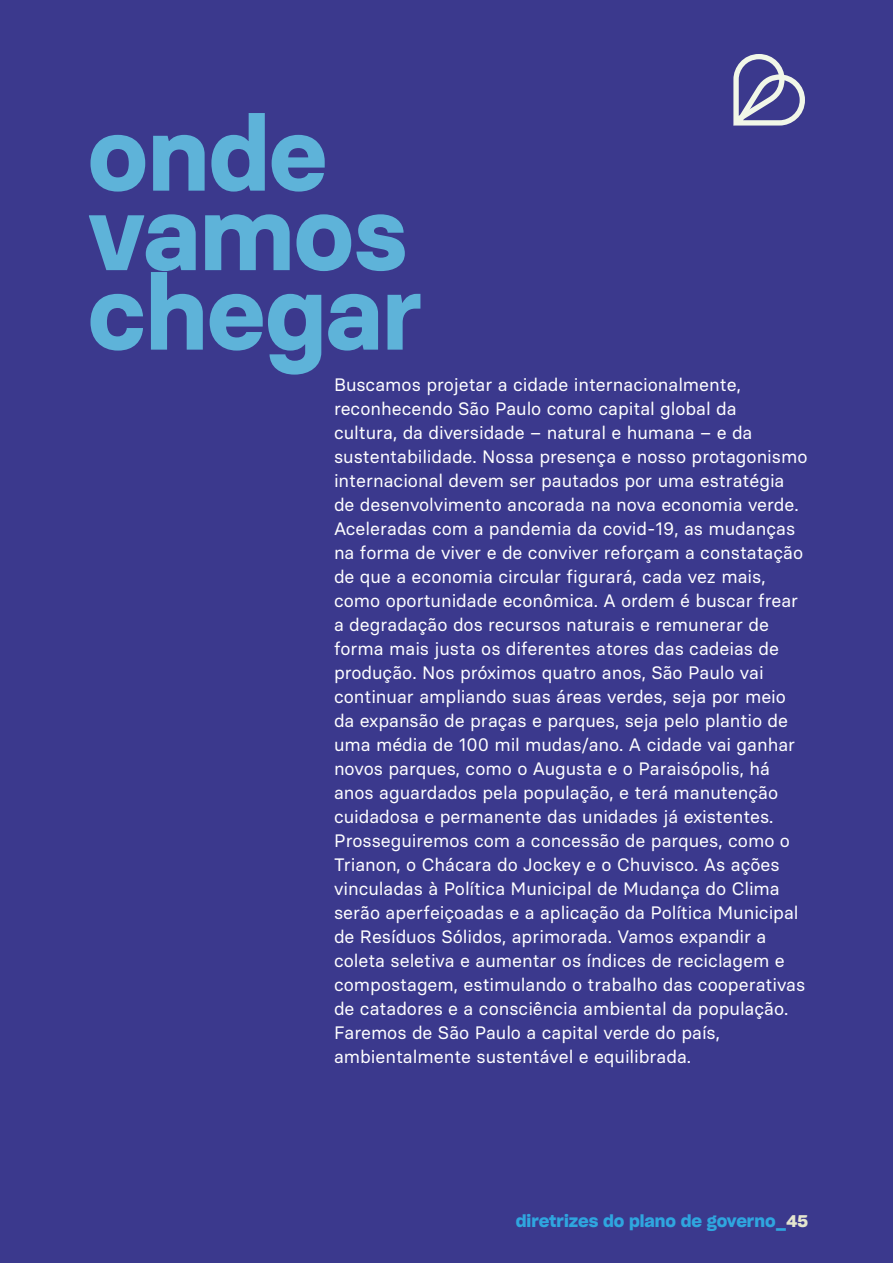
<style>
.page{position:relative;width:893px;height:1263px;background:#3b398d}
.page>*{position:absolute;margin:0;border:0;box-sizing:border-box;transform-origin:0 0}
.t1{font:700 104.85px/79.5px "Basier Square";color:#5eb3d9}
.t2{font:18px/24px "Basier Square";color:#fff}
.t3{font:16.5px "Sharp Grotesk Semi Bold 20";color:#2fa6df}
.s1{color:#e5e6cf}
</style>
<div class="page">
<svg style="left:733px;top:54px;width:72px;height:72px"></svg>
<h1 class="t1" style="left:88px;top:113px;width:337px">onde vamos chegar</h1>
<p class="t2" style="left:334px;top:372px;width:475px">Buscamos projetar a cidade internacionalmente, reconhecendo São Paulo como capital global da<br>cultura, da diversidade – natural e humana – e da sustentabilidade. Nossa presença e nosso protagonismo internacional devem ser pautados por uma estratégia de desenvolvimento ancorada na nova economia verde.<br>Aceleradas com a pandemia da covid-19, as mudanças na forma de viver e de conviver reforçam a constatação de que a economia circular figurará, cada vez mais, como oportunidade econômica. A ordem é buscar frear a degradação dos recursos naturais e remunerar de forma mais justa os diferentes atores das cadeias de produção. Nos próximos quatro anos, São Paulo vai continuar ampliando suas áreas verdes, seja por meio da expansão de praças e parques, seja pelo plantio de uma média de 100 mil mudas/ano. A cidade vai ganhar novos parques, como o Augusta e o Paraisópolis, há anos aguardados pela população, e terá manutenção cuidadosa e permanente das unidades já existentes.<br>Prosseguiremos com a concessão de parques, como o Trianon, o Chácara do Jockey e o Chuvisco. As ações vinculadas à Política Municipal de Mudança do Clima serão aperfeiçoadas e a aplicação da Política Municipal de Resíduos Sólidos, aprimorada. Vamos expandir a coleta seletiva e aumentar os índices de reciclagem e compostagem, estimulando o trabalho das cooperativas de catadores e a consciência ambiental da população.<br>Faremos de São Paulo a capital verde do país, ambientalmente sustentável e equilibrada.</p>
<p class="t3" style="left:516px;top:1208px;width:294px">diretrizes do plano de governo_<span class="s1">45</span></p>
</div>
